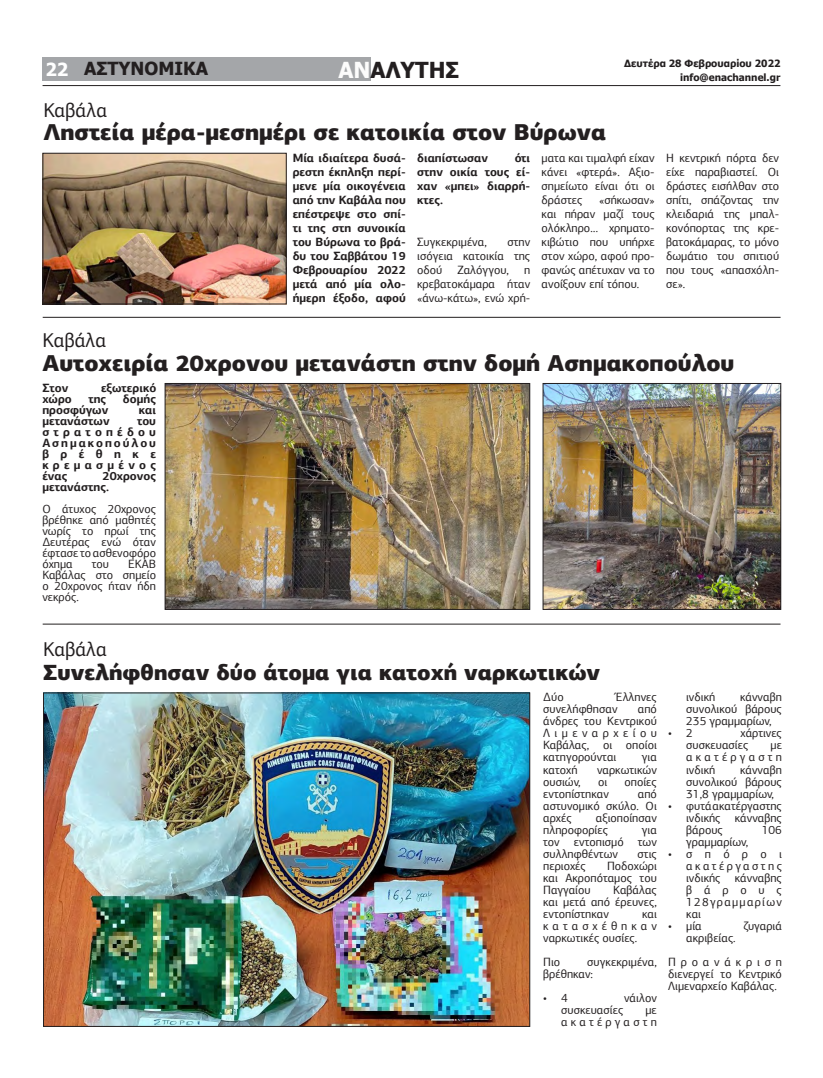
<style>
.page{position:relative;width:823px;height:1078px;background:#fff}
.page>*{position:absolute;margin:0;border:0;box-sizing:border-box;transform-origin:0 0}
.t1{font:900 23px "PF Agora Sans Pro";color:#231f20}
.t2{font:900 22px "PF Agora Sans Pro";color:#231f20}
.t3{font:700 22px "Tahoma";color:#231f20}
.t4{font:20px "PF Agora Sans Pro";color:#231f20}
.t5{font:700 18px "Tahoma";color:#231f20}
.t6{font:700 18px "Tahoma";color:#fff}
.t7{font:12px/12px "PF Agora Sans Pro";color:#231f20;text-align:justify}
.t8{font:700 12px/14px "PF Agora Sans Pro";color:#231f20;text-align:justify}
.t9{font:12px/12px "PF Agora Sans Pro";letter-spacing:.265em;color:#231f20;text-align:right}
.t10{font:700 10px "Tahoma";color:#231f20}
.s1{color:#fcfcfc}
</style>
<div class="page">
<hr style="left:43px;top:85px;width:737px;height:1px;background:#231f20">
<div style="left:43px;top:57px;width:327px;height:23px;background:#a4a6a9"></div>
<img style="left:44px;top:155px;width:240px;height:147px">
<div style="left:42px;top:153px;width:244px;height:151px;border:1px solid #231f20"></div>
<hr style="left:43px;top:623px;width:737px;height:1px;background:#231f20">
<img style="left:45px;top:694px;width:483px;height:330px">
<div style="left:43px;top:692px;width:487px;height:334px;border:1px solid #231f20"></div>
<hr style="left:43px;top:317px;width:737px;height:1px;background:#231f20">
<img style="left:544px;top:385px;width:234px;height:222px">
<div style="left:542px;top:383px;width:238px;height:226px;border:1px solid #231f20"></div>
<img style="left:166px;top:385px;width:362px;height:222px">
<div style="left:164px;top:383px;width:366px;height:226px;border:1px solid #231f20"></div>
<p class="t5" style="left:84px;top:56px;width:125px">ΑΣΤΥΝΟΜΙΚA</p>
<p class="t10" style="left:624px;top:57px;width:157px">Δευτέρα 28 Φεβρουαρίου 2022</p>
<p class="t4" style="left:43px;top:98px;width:65px">Καβάλα</p>
<p class="t1" style="left:43px;top:117px;width:564px">Ληστεία μέρα-μεσημέρι σε κατοικία στον Βύρωνα</p>
<p class="t8" style="left:292px;top:150px;width:114px">Μία ιδιαίτερα δυσά&shy;ρεστη έκπληξη περί&shy;μενε μία οικογένεια από την Καβάλα που επέστρεψε στο σπί&shy;τι της στη συνοικία του Βύρωνα το βρά&shy;δυ του Σαββάτου 19<br>Φεβρουαρίου 2022 μετά από μία ολο&shy;ήμερη έξοδο, αφού</p>
<p class="t8" style="left:417px;top:150px;width:72px">διαπίστωσαν</p>
<p class="t6" style="left:45px;top:57px;width:24px">22</p>
<p class="t3" style="left:338px;top:54px;width:122px"><span class="s1">ΑΝ</span>ΑΛΥΤΗΣ</p>
<p class="t10" style="left:679px;top:71px;width:102px">info@enachannel.gr</p>
<p class="t8" style="left:417px;top:150px;width:114px;text-indent:97px">ότι στην οικία τους εί&shy;χαν «μπει» διαρρή&shy;κτες.</p>
<p class="t7" style="left:417px;top:236px;width:71px">Συγκεκριμένα,</p>
<p class="t7" style="left:541px;top:151px;width:114px;line-height:14px">ματα και τιμαλφή είχαν κάνει «φτερά». Αξιο&shy;σημείωτο είναι ότι οι δράστες</p>
<p class="t7" style="left:665px;top:151px;width:114px;line-height:14px">Η κεντρική πόρτα δεν είχε παραβιαστεί. Οι δράστες εισήλθαν στο σπίτι, σπάζοντας την κλειδαριά της μπαλ&shy;κονόπορτας της κρε&shy;βατοκάμαρας, το μόνο δωμάτιο του σπιτιού που τους «απασχόλη&shy;σε».</p>
<p class="t7" style="left:541px;top:193px;width:114px;line-height:14px;text-indent:57px">«σήκωσαν» και πήραν μαζί τους ολόκληρο… χρηματο&shy;κιβώτιο που υπήρχε στον χώρο, αφού προ&shy;φανώς απέτυχαν να το ανοίξουν επί τόπου.</p>
<p class="t7" style="left:417px;top:235px;width:114px;line-height:14px;text-indent:90px">στην ισόγεια κατοικία της οδού</p>
<p class="t7" style="left:457px;top:264px;width:53px">Ζαλόγγου,</p>
<p class="t7" style="left:417px;top:263px;width:114px;line-height:14px;text-indent:107px">η κρεβατοκάμαρα ήταν «άνω-κάτω», ενώ χρή-</p>
<p class="t4" style="left:43px;top:327px;width:65px">Καβάλα</p>
<p class="t1" style="left:43px;top:347px;width:693px">Αυτοχειρία 20χρονου μετανάστη στην δομή Ασημακοπούλου</p>
<p class="t8" style="left:42px;top:380px;width:28px">Στον</p>
<p class="t8" style="left:101px;top:380px;width:56px">εξωτερικό</p>
<p class="t8" style="left:42px;top:391px;width:31px">χώρο</p>
<p class="t8" style="left:88px;top:391px;width:19px">της</p>
<p class="t8" style="left:123px;top:391px;width:35px">δομής</p>
<p class="t8" style="left:42px;top:402px;width:67px">προσφύγων</p>
<p class="t8" style="left:139px;top:402px;width:19px">και</p>
<p class="t8" style="left:42px;top:413px;width:69px">μετανάστων</p>
<p class="t8" style="left:42px;top:415px;width:115px;line-height:11px;text-indent:95px">του στρατοπέδου Ασημακοπούλου βρέθηκε κρεμασμένος ένας</p>
<p class="t8" style="left:42px;top:470px;width:115px;line-height:11px;text-indent:60px">20χρονος μετανάστης.</p>
<p class="t7" style="left:42px;top:503px;width:115px;line-height:11px">Ο άτυχος 20χρονος βρέθηκε από μαθητές νωρίς το πρωί της Δευτέρας ενώ όταν έφτασε το ασθενοφόρο όχημα</p>
<p class="t7" style="left:42px;top:558px;width:115px;line-height:11px;text-indent:86px">ΕΚΑΒ Καβάλας στο σημείο ο 20χρονος ήταν ήδη νεκρός.</p>
<p class="t7" style="left:92px;top:558px;width:19px">του</p>
<p class="t4" style="left:43px;top:636px;width:65px">Καβάλα</p>
<p class="t2" style="left:43px;top:657px;width:558px">Συνελήφθησαν δύο άτομα για κατοχή ναρκωτικών</p>
<p class="t7" style="left:543px;top:691px;width:22px">Δύο</p>
<p class="t7" style="left:543px;top:691px;width:115px;text-indent:73px">Έλληνες συνελήφθησαν</p>
<p class="t7" style="left:543px;top:703px;width:115px;text-indent:95px">από άνδρες του Κεντρικού Λιμεναρχείου Καβάλας, οι οποίοι κατηγορούνται</p>
<p class="t7" style="left:641px;top:751px;width:17px">για</p>
<p class="t7" style="left:543px;top:763px;width:36px">κατοχή</p>
<p class="t7" style="left:596px;top:763px;width:61px">ναρκωτικών</p>
<p class="t7" style="left:543px;top:775px;width:39px">ουσιών,</p>
<p class="t7" style="left:597px;top:775px;width:11px">οι</p>
<p class="t7" style="left:624px;top:775px;width:34px">οποίες</p>
<p class="t7" style="left:543px;top:787px;width:67px">εντοπίστηκαν</p>
<p class="t7" style="left:543px;top:787px;width:115px;text-indent:95px">από αστυνομικό σκύλο. Οι αρχές</p>
<p class="t7" style="left:543px;top:811px;width:115px;text-indent:53px">αξιοποίησαν πληροφορίες</p>
<p class="t7" style="left:543px;top:823px;width:115px;text-indent:98px">για τον εντοπισμό των συλληφθέντων</p>
<p class="t7" style="left:637px;top:847px;width:21px">στις</p>
<p class="t7" style="left:543px;top:859px;width:44px">περιοχές</p>
<p class="t7" style="left:543px;top:859px;width:115px;text-indent:64px">Ποδοχώρι και Ακροπόταμος του Παγγαίου</p>
<p class="t7" style="left:543px;top:883px;width:115px;text-indent:70px">Καβάλας και μετά από έρευνες, εντοπίστηκαν</p>
<p class="t7" style="left:543px;top:907px;width:115px;text-indent:99px">και κατασχέθηκαν ναρκωτικές ουσίες.</p>
<p class="t7" style="left:543px;top:955px;width:19px">Πιο</p>
<p class="t7" style="left:543px;top:955px;width:115px;text-indent:44px">συγκεκριμένα, βρέθηκαν:</p>
<p class="t7" style="left:543px;top:991px;width:26px">• 4</p>
<p class="t7" style="left:623px;top:991px;width:34px">νάιλον</p>
<p class="t7" style="left:561px;top:1003px;width:64px">συσκευασίες</p>
<p class="t9" style="left:561px;top:1003px;width:97px">με ακατέργαστη</p>
<p class="t7" style="left:685px;top:691px;width:97px;text-indent:54px">κάνναβη συνολικού βάρους 235 γραμμαρίων,</p>
<p class="t7" style="left:667px;top:727px;width:26px">• 2</p>
<p class="t7" style="left:685px;top:691px;width:31px">ινδική</p>
<p class="t7" style="left:685px;top:727px;width:97px;text-indent:54px">χάρτινες συσκευασίες</p>
<p class="t7" style="left:685px;top:739px;width:97px;text-indent:84px">με ακατέργαστη ινδική</p>
<p class="t7" style="left:685px;top:763px;width:97px;text-indent:54px">κάνναβη συνολικού βάρους 31,8 γραμμαρίων,</p>
<p class="t7" style="left:685px;top:799px;width:97px;text-indent:-18px">• φυτά ακατέργαστης ινδικής κάνναβης βάρους</p>
<p class="t7" style="left:761px;top:823px;width:22px">106</p>
<p class="t7" style="left:685px;top:835px;width:63px">γραμμαρίων,</p>
<p class="t7" style="left:685px;top:847px;width:97px;text-indent:-18px">• σπόροι ακατέργαστης ινδικής κάνναβης βάρους 128γραμμαρίων και</p>
<p class="t7" style="left:667px;top:919px;width:35px">• μία</p>
<p class="t7" style="left:743px;top:919px;width:40px">ζυγαριά</p>
<p class="t7" style="left:685px;top:931px;width:51px">ακριβείας.</p>
<p class="t7" style="left:667px;top:955px;width:115px">Προανάκριση διενεργεί το Κεντρικό Λιμεναρχείο Καβάλας.</p>
</div>
